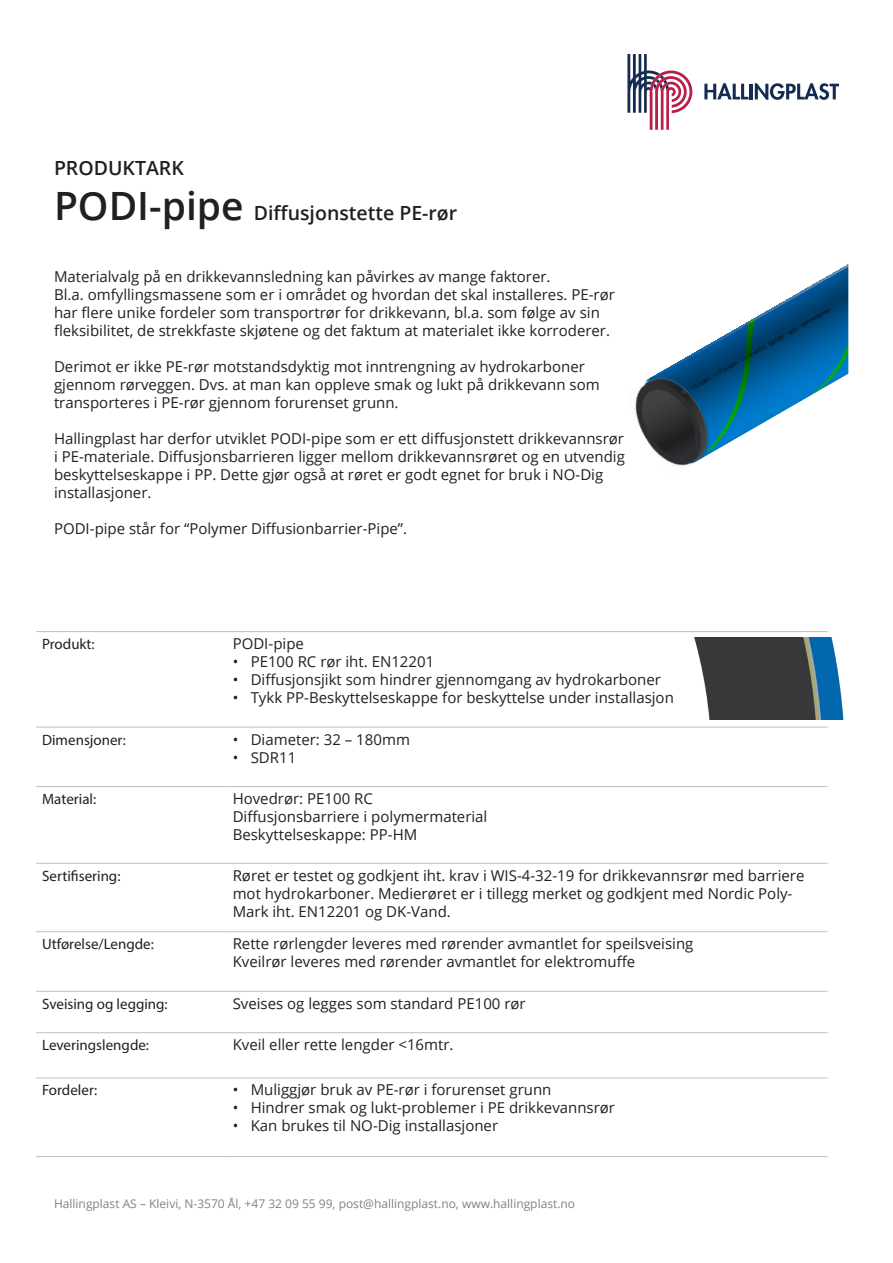
<style>
.page{position:relative;width:893px;height:1263px;background:#fff}
.page>*{position:absolute;margin:0;border:0;box-sizing:border-box;transform-origin:0 0}
.t1{font:600 19.5px "Open Sans";color:#231f20}
.t2{font:15px/18px "Open Sans";color:#231f20}
.t3{font:15px "Myriad Pro";color:#231f20}
.t4{font:12px "Open Sans";color:#808285}
.s1{font-size:39px}
</style>
<div class="page">
<svg style="left:627px;top:54px;width:65px;height:76px"></svg>
<svg style="left:704px;top:83px;width:44px;height:16px"></svg>
<hr style="left:749px;top:84px;width:3px;height:15px;background:#152c52">
<svg style="left:755px;top:83px;width:84px;height:17px"></svg>
<img style="left:635px;top:264px;width:213px;height:202px">
<hr style="left:36px;top:631px;width:191px;height:1px;background:#bcbdc0">
<hr style="left:227px;top:631px;width:600px;height:1px;background:#bcbdc0">
<hr style="left:36px;top:727px;width:191px;height:1px;background:#bcbdc0">
<hr style="left:227px;top:727px;width:600px;height:1px;background:#bcbdc0">
<hr style="left:36px;top:786px;width:191px;height:1px;background:#bcbdc0">
<hr style="left:227px;top:786px;width:600px;height:1px;background:#bcbdc0">
<hr style="left:36px;top:863px;width:191px;height:1px;background:#bcbdc0">
<hr style="left:227px;top:863px;width:600px;height:1px;background:#bcbdc0">
<hr style="left:36px;top:931px;width:191px;height:1px;background:#bcbdc0">
<hr style="left:227px;top:931px;width:600px;height:1px;background:#bcbdc0">
<hr style="left:36px;top:991px;width:191px;height:1px;background:#bcbdc0">
<hr style="left:227px;top:991px;width:600px;height:1px;background:#bcbdc0">
<hr style="left:36px;top:1032px;width:191px;height:1px;background:#bcbdc0">
<hr style="left:227px;top:1032px;width:600px;height:1px;background:#bcbdc0">
<hr style="left:36px;top:1078px;width:191px;height:1px;background:#bcbdc0">
<hr style="left:227px;top:1078px;width:600px;height:1px;background:#bcbdc0">
<hr style="left:36px;top:1156px;width:191px;height:1px;background:#bcbdc0">
<hr style="left:227px;top:1156px;width:600px;height:1px;background:#bcbdc0">
<img style="left:694px;top:638px;width:150px;height:82px">
<p class="t1" style="left:54px;top:155px;width:131px">PRODUKTARK</p>
<p class="t1" style="left:54px;top:200px;width:405px"><span class="s1">PODI-pipe</span> Diffusjonstette PE-rør</p>
<p class="t2" style="left:54px;top:267px;width:498px">Materialvalg på en drikkevannsledning kan påvirkes av mange faktorer.</p>
<p class="t2" style="left:54px;top:285px;width:562px">Bl.a. omfyllingsmassene som er i området og hvordan det skal installeres. PE-rør har flere unike fordeler som transportrør for drikkevann, bl.a. som følge av sin fleksibilitet, de strekkfaste skjøtene og det faktum at materialet ikke korroderer.</p>
<p class="t2" style="left:54px;top:357px;width:532px">Derimot er ikke PE-rør motstandsdyktig mot inntrengning av hydrokarboner</p>
<p class="t2" style="left:54px;top:375px;width:547px">gjennom rørveggen. Dvs. at man kan oppleve smak og lukt på drikkevann som transporteres i PE-rør gjennom forurenset grunn.</p>
<p class="t2" style="left:54px;top:429px;width:572px">Hallingplast har derfor utviklet PODI-pipe som er ett diffusjonstett drikkevannsrør i PE-materiale. Diffusjonsbarrieren ligger mellom drikkevannsrøret og en utvendig beskyttelseskappe i PP. Dette gjør også at røret er godt egnet for bruk i NO-Dig installasjoner.</p>
<p class="t2" style="left:54px;top:519px;width:355px">PODI-pipe står for “Polymer Diffusionbarrier-Pipe”.</p>
<p class="t3" style="left:42px;top:635px;width:54px">Produkt:</p>
<p class="t2" style="left:233px;top:634px;width:73px">PODI-pipe</p>
<p class="t2" style="left:233px;top:652px;width:203px">• PE100 RC rør iht. EN12201</p>
<p class="t2" style="left:233px;top:670px;width:430px">• Diffusjonsjikt som hindrer gjennomgang av hydrokarboner</p>
<p class="t2" style="left:233px;top:688px;width:443px">• Tykk PP-Beskyttelseskappe for beskyttelse under installasjon</p>
<p class="t3" style="left:42px;top:730px;width:85px">Dimensjoner:</p>
<p class="t2" style="left:233px;top:730px;width:179px">• Diameter: 32 – 180mm</p>
<p class="t2" style="left:233px;top:748px;width:65px">• SDR11</p>
<p class="t3" style="left:42px;top:790px;width:56px">Material:</p>
<p class="t2" style="left:233px;top:789px;width:142px">Hovedrør: PE100 RC</p>
<p class="t2" style="left:233px;top:807px;width:256px">Diffusjonsbarriere i polymermaterial</p>
<p class="t2" style="left:233px;top:825px;width:186px">Beskyttelseskappe: PP-HM</p>
<p class="t3" style="left:42px;top:866px;width:80px">Sertifisering:</p>
<p class="t2" style="left:233px;top:866px;width:573px">Røret er testet og godkjent iht. krav i WIS-4-32-19 for drikkevannsrør med barriere mot hydrokarboner. Medierøret er i tillegg merket og godkjent med Nordic Poly-<br>Mark iht. EN12201 og DK-Vand.</p>
<p class="t3" style="left:42px;top:935px;width:113px">Utførelse/Lengde:</p>
<p class="t2" style="left:233px;top:934px;width:462px">Rette rørlengder leveres med rørender avmantlet for speilsveising</p>
<p class="t2" style="left:233px;top:952px;width:404px">Kveilrør leveres med rørender avmantlet for elektromuffe</p>
<p class="t3" style="left:42px;top:994px;width:127px">Sveising og legging:</p>
<p class="t2" style="left:233px;top:994px;width:295px">Sveises og legges som standard PE100 rør</p>
<p class="t3" style="left:42px;top:1036px;width:108px">Leveringslengde:</p>
<p class="t2" style="left:233px;top:1035px;width:222px">Kveil eller rette lengder &lt;16mtr.</p>
<p class="t3" style="left:42px;top:1081px;width:57px">Fordeler:</p>
<p class="t2" style="left:233px;top:1081px;width:320px">• Muliggjør bruk av PE-rør i forurenset grunn</p>
<p class="t2" style="left:233px;top:1099px;width:384px">• Hindrer smak og lukt-problemer i PE drikkevannsrør</p>
<p class="t2" style="left:233px;top:1117px;width:267px">• Kan brukes til NO-Dig installasjoner</p>
<p class="t4" style="left:54px;top:1195px;width:523px">Hallingplast AS – Kleivi, N-3570 Ål, +47 32 09 55 99, post@hallingplast.no, www.hallingplast.no</p>
</div>
